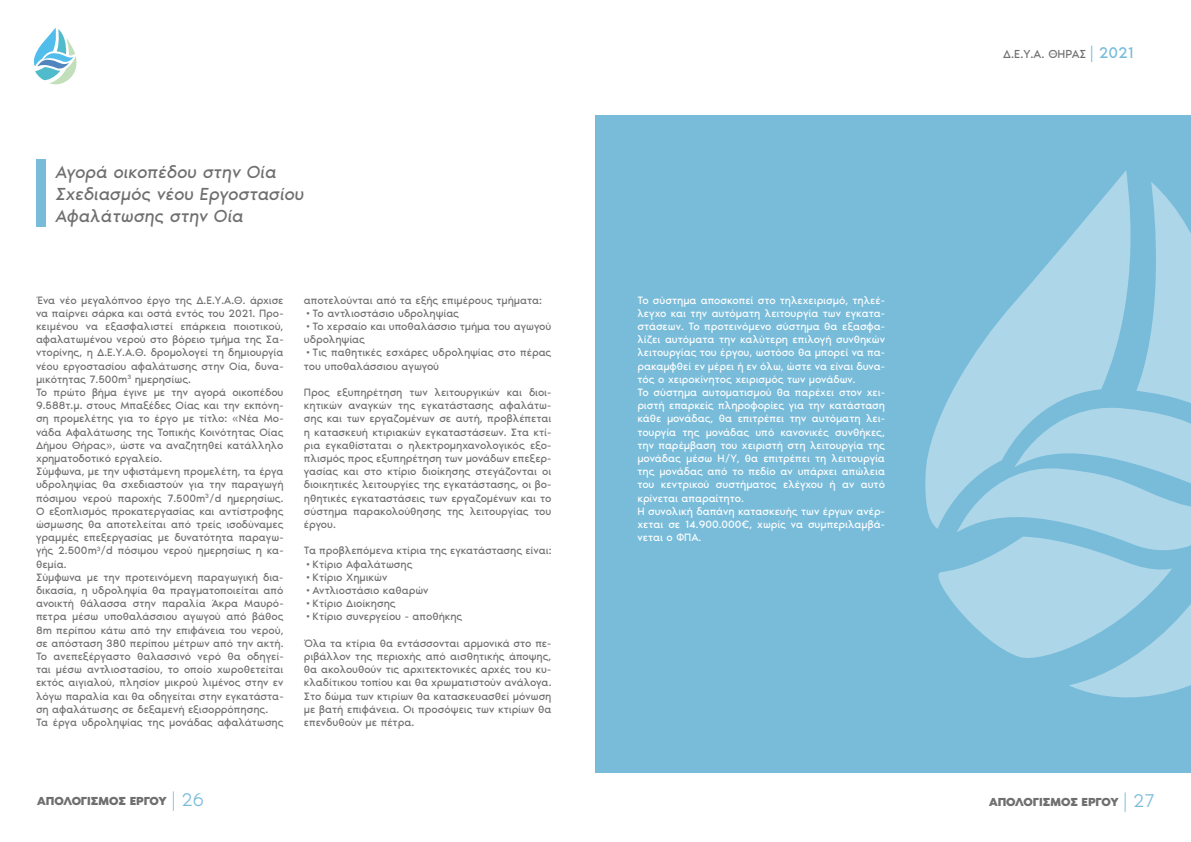
<style>
.page{position:relative;width:1191px;height:842px;background:#fff}
.page>*{position:absolute;margin:0;border:0;box-sizing:border-box;transform-origin:0 0}
.t1{font:300 19px "Noir Pro";color:#78bcda}
.t2{font:italic 18px/21.6px "Noir Pro";letter-spacing:-.01em;color:#706f6f}
.t3{font:700 12px "Noir Pro";letter-spacing:-.01em;color:#706f6f}
.t4{font:12px "Noir Pro";letter-spacing:-.005em;color:#706f6f}
.t5{font:11px/13.2px "Noir Pro";letter-spacing:-.01em;color:#706f6f}
.t6{font:11px/13.2px "Noir Pro";letter-spacing:-.01em;color:#fff}
.s1{font-size:16px;color:#78bcda}
</style>
<div class="page">
<svg style="left:34px;top:28px;width:43px;height:57px"></svg>
<div style="left:595px;top:115px;width:596px;height:658px;background:#78bcda"></div>
<svg style="left:925px;top:182px;width:266px;height:516px"></svg>
<div style="left:36px;top:159px;width:9px;height:67px;background:#78bcda"></div>
<h2 class="t2" style="left:56px;top:160px;width:250px">Αγορά οικοπέδου στην Οία<br>Σχεδιασμός νέου Εργοστασίου<br>Αφαλάτωσης στην Οία</h2>
<p class="t5" style="left:36px;top:292px;width:249px">Ένα νέο μεγαλόπνοο έργο της Δ.Ε.Υ.Α.Θ. άρχισε να παίρνει σάρκα και οστά εντός του 2021. Προ&shy;κειμένου να εξασφαλιστεί επάρκεια ποιοτικού, αφαλατωμένου νερού στο βόρειο τμήμα της Σα&shy;ντορίνης, η Δ.Ε.Υ.Α.Θ. δρομολογεί τη δημιουργία νέου εργοστασίου αφαλάτωσης στην Οία, δυνα&shy;μικότητας 7.500m<sup>3</sup> ημερησίως.<br>Το πρώτο βήμα έγινε με την αγορά οικοπέδου 9.588τ.μ. στους Μπαξέδες Οίας και την εκπόνη&shy;ση προμελέτης για το έργο με τίτλο: «Νέα Μο&shy;νάδα Αφαλάτωσης της Τοπικής Κοινότητας Οίας Δήμου Θήρας», ώστε να αναζητηθεί κατάλληλο χρηματοδοτικό εργαλείο.<br>Σύμφωνα, με την υφιστάμενη προμελέτη, τα έργα υδροληψίας θα σχεδιαστούν για την παραγωγή πόσιμου νερού παροχής 7.500m<sup>3</sup>/d ημερησίως.<br>Ο εξοπλισμός προκατεργασίας και αντίστροφης ώσμωσης θα αποτελείται από τρείς ισοδύναμες γραμμές επεξεργασίας με δυνατότητα παραγω&shy;γής 2.500m<sup>3</sup>/d πόσιμου νερού ημερησίως η κα&shy;θεμία.<br>Σύμφωνα με την προτεινόμενη παραγωγική δια&shy;δικασία, η υδροληψία θα πραγματοποιείται από ανοικτή θάλασσα στην παραλία Άκρα Μαυρό&shy;πετρα μέσω υποθαλάσσιου αγωγού από βάθος 8m περίπου κάτω από την επιφάνεια του νερού, σε απόσταση 380 περίπου μέτρων από την ακτή.<br>Το ανεπεξέργαστο θαλασσινό νερό θα οδηγεί&shy;ται μέσω αντλιοστασίου, το οποίο χωροθετείται εκτός αιγιαλού, πλησίον μικρού λιμένος στην εν λόγω παραλία και θα οδηγείται στην εγκατάστα&shy;ση αφαλάτωσης σε δεξαμενή εξισορρόπησης.<br>Τα έργα υδροληψίας της μονάδας αφαλάτωσης</p>
<p class="t5" style="left:304px;top:292px;width:239px">αποτελούνται από τα εξής επιμέρους τμήματα:</p>
<p class="t5" style="left:304px;top:306px;width:157px">•Το αντλιοστάσιο υδροληψίας</p>
<p class="t5" style="left:304px;top:319px;width:249px">•Το χερσαίο και υποθαλάσσιο τμήμα του αγωγού υδροληψίας</p>
<p class="t5" style="left:304px;top:345px;width:249px">•Τις παθητικές εσχάρες υδροληψίας στο πέρας του υποθαλάσσιου αγωγού</p>
<p class="t5" style="left:304px;top:385px;width:249px;text-align:justify">Προς εξυπηρέτηση των λειτουργικών και διοι&shy;κητικών αναγκών της εγκατάστασης αφαλάτω&shy;σης και των εργαζομένων σε αυτή, προβλέπεται η κατασκευή κτιριακών εγκαταστάσεων. Στα κτί&shy;ρια εγκαθίσταται ο ηλεκτρομηχανολογικός εξο&shy;πλισμός προς εξυπηρέτηση των μονάδων επεξερ&shy;γασίας και στο κτίριο διοίκησης στεγάζονται οι διοικητικές λειτουργίες της εγκατάστασης, οι βο&shy;ηθητικές εγκαταστάσεις των εργαζομένων και το σύστημα παρακολούθησης της λειτουργίας του έργου.</p>
<p class="t5" style="left:304px;top:543px;width:249px">Τα προβλεπόμενα κτίρια της εγκατάστασης είναι:</p>
<p class="t5" style="left:304px;top:556px;width:110px">•Κτίριο Αφαλάτωσης</p>
<p class="t5" style="left:304px;top:570px;width:85px">•Κτίριο Χημικών</p>
<p class="t5" style="left:304px;top:583px;width:126px">•Αντλιοστάσιο καθαρών</p>
<p class="t5" style="left:304px;top:596px;width:93px">•Κτίριο Διοίκησης</p>
<p class="t5" style="left:304px;top:609px;width:160px">•Κτίριο συνεργείου - αποθήκης</p>
<p class="t5" style="left:304px;top:636px;width:249px;text-align:justify">Όλα τα κτίρια θα εντάσσονται αρμονικά στο πε&shy;ριβάλλον της περιοχής από αισθητικής άποψης, θα ακολουθούν τις αρχιτεκτονικές αρχές του κυ&shy;κλαδίτικου τοπίου και θα χρωματιστούν ανάλογα.<br>Στο δώμα των κτιρίων θα κατασκευασθεί μόνωση με βατή επιφάνεια. Οι προσόψεις των κτιρίων θα επενδυθούν με πέτρα.</p>
<p class="t6" style="left:637px;top:292px;width:249px">Το σύστημα αποσκοπεί στο τηλεχειρισμό, τηλεέ&shy;λεγχο και την αυτόματη λειτουργία των εγκατα&shy;στάσεων. Το προτεινόμενο σύστημα θα εξασφα&shy;λίζει αυτόματα την καλύτερη επιλογή συνθηκών λειτουργίας του έργου, ωστόσο θα μπορεί να πα&shy;ρακαμφθεί εν μέρει ή εν όλω, ώστε να είναι δυνα&shy;τός ο χειροκίνητος χειρισμός των μονάδων.<br>Το σύστημα αυτοματισμού θα παρέχει στον χει&shy;ριστή επαρκείς πληροφορίες για την κατάσταση κάθε μονάδας, θα επιτρέπει την αυτόματη λει&shy;τουργία της μονάδας υπό κανονικές συνθήκες, την παρέμβαση του χειριστή στη λειτουργία της μονάδας μέσω Η/Υ, θα επιτρέπει τη λειτουργία της μονάδας από το πεδίο αν υπάρχει απώλεια του κεντρικού συστήματος ελέγχου ή αν αυτό κρίνεται απαραίτητο.<br>Η συνολική δαπάνη κατασκευής των έργων ανέρ&shy;χεται σε 14.900.000€, χωρίς να συμπεριλαμβά&shy;νεται ο ΦΠΑ.</p>
<p class="t4" style="left:1003px;top:45px;width:132px">Δ.Ε.Υ.Α. ΘΗΡΑΣ <span class="s1">| 2021</span></p>
<h1 class="t1" style="left:172px;top:785px;width:34px">| 26</h1>
<h1 class="t1" style="left:1123px;top:786px;width:32px">| 27</h1>
<p class="t3" style="left:37px;top:791px;width:131px">ΑΠΟΛΟΓΙΣΜΟΣ ΕΡΓΟΥ</p>
<p class="t3" style="left:989px;top:792px;width:131px">ΑΠΟΛΟΓΙΣΜΟΣ ΕΡΓΟΥ</p>
</div>
